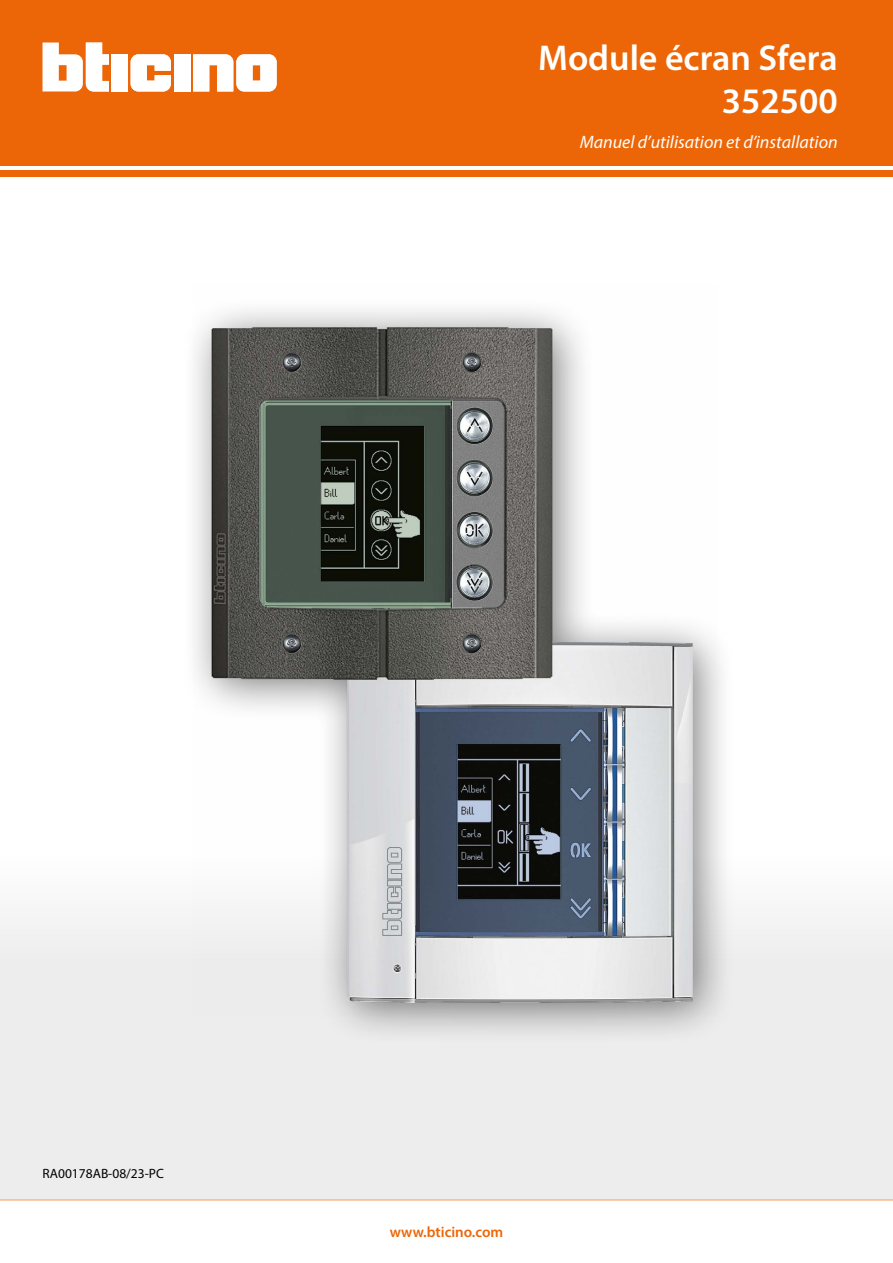
<style>
.page{position:relative;width:893px;height:1263px;background:#fff}
.page>*{position:absolute;margin:0;border:0;box-sizing:border-box;transform-origin:0 0}
.t1{font:600 36px/43.2px "Myriad Pro";color:#fff;text-align:right}
.t2{font:italic 18px "Myriad Pro";color:#fff}
.t3{font:600 15px "Myriad Pro";color:#ec6608}
.t4{font:13.5px "Myriad Pro";color:#000}
</style>
<div class="page">
<div style="left:0;top:856px;width:893px;height:343px;background:#ededed"></div>
<div style="left:0;top:0;width:893px;height:166px;background:#ec6608"></div>
<div style="left:0;top:170px;width:893px;height:6px;background:#ec6608"></div>
<svg style="left:131px;top:54px;width:40px;height:37px"></svg>
<div style="left:174px;top:54px;width:16px;height:37px;background:#fff"></div>
<div style="left:111px;top:54px;width:17px;height:37px;background:#fff"></div>
<svg style="left:43px;top:43px;width:66px;height:49px"></svg>
<svg style="left:193px;top:54px;width:84px;height:37px;background:#fce7d9"></svg>
<hr style="left:0;top:1199px;width:893px;height:2px;background:#f8b887">
<div style="left:180px;top:296px;width:556px;height:750px;background:#000;opacity:.5"></div>
<img style="left:193px;top:296px;width:525px;height:721px">
<h1 class="t1" style="left:538px;top:35px;width:301px">Module écran Sfera<br>352500</h1>
<p class="t2" style="left:580px;top:131px;width:259px">Manuel d’utilisation et d’installation</p>
<p class="t4" style="left:43px;top:1165px;width:123px">RA00178AB-08/23-PC</p>
<p class="t3" style="left:390px;top:1222px;width:115px">www.bticino.com</p>
</div>
